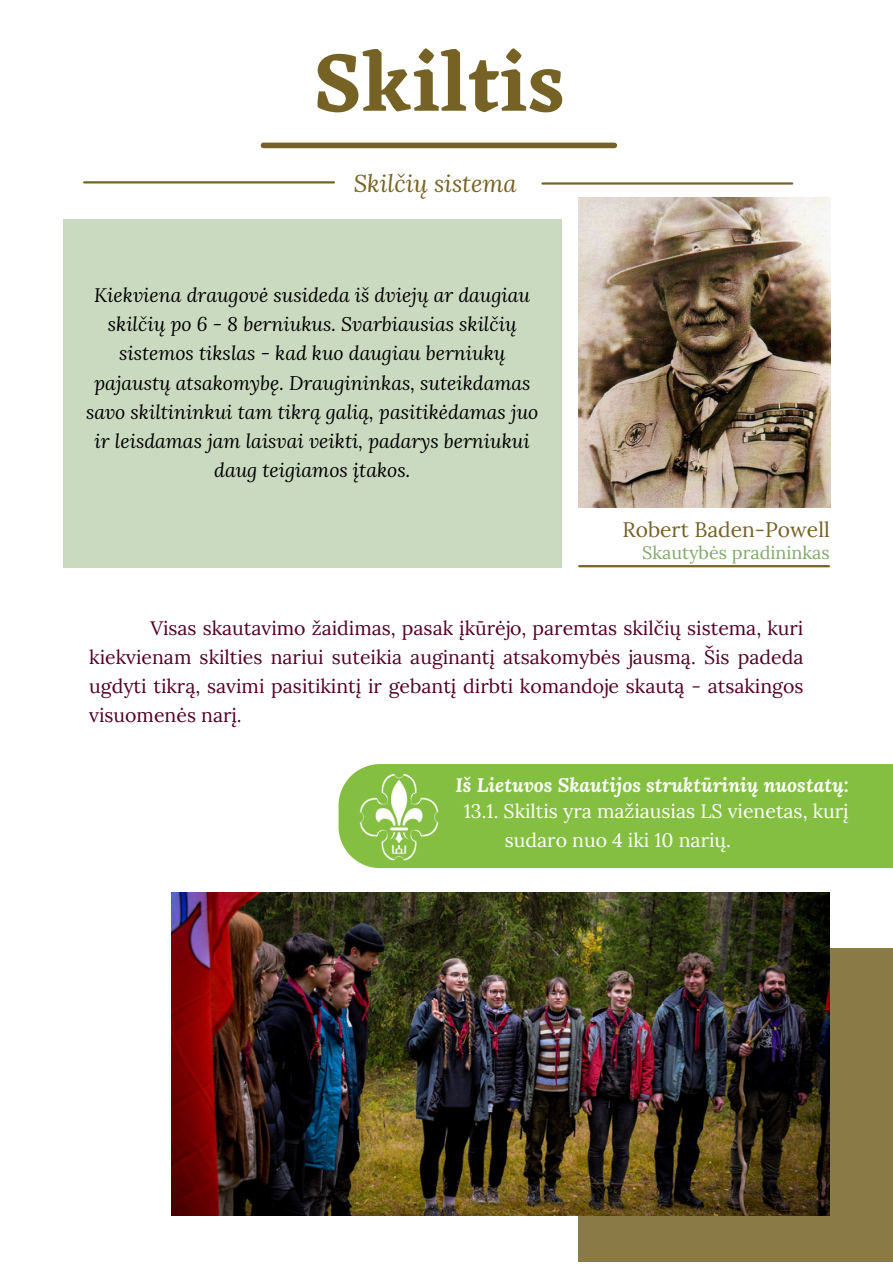
<style>
.page{position:relative;width:893px;height:1264px;background:#fff}
.page>*{position:absolute;margin:0;border:0;box-sizing:border-box;transform-origin:0 0}
.t1{font:600 83.85px "Eczar";color:#766225}
.t2{font:italic 24px "Lora";color:#766225}
.t3{font:21px "Lora";color:#766225}
.t4{font:italic 19.5px/29.2px "Lora";color:#000;text-align:center}
.t5{font:19.5px/29.2px "Lora";color:#540026;text-align:justify}
.t6{font:19.5px "Lora";color:#fff}
.t7{font:italic 700 19.5px "Lora";color:#fff}
.t8{font:18px "Lora";color:#81a969}
</style>
<div class="page">
<div style="left:578px;top:948px;width:314px;height:314px;background:#8a7a46"></div>
<img style="left:172px;top:892px;width:657px;height:322px">
<div style="left:263px;top:143px;width:351px;height:5px;background:#766225"></div>
<hr style="left:579px;top:565px;width:249px;height:2px;background:#766225">
<div style="left:63px;top:219px;width:498px;height:348px;background:#cadac0"></div>
<hr style="left:542px;top:182px;width:250px;height:3px;background:#766225">
<hr style="left:84px;top:181px;width:250px;height:2px;background:#766225">
<img style="left:578px;top:197px;width:252px;height:311px">
<div style="left:338px;top:764px;width:554px;height:104px;background:#84bf41"></div>
<img style="left:351px;top:766px;width:95px;height:100px">
<p class="t1" style="left:313px;top:33px;width:253px">Skiltis</p>
<p class="t2" style="left:354px;top:168px;width:164px">Skilčių sistema</p>
<p class="t4" style="left:86px;top:280px;width:454px">Kiekviena draugovė susideda iš dviejų ar daugiau skilčių po 6 - 8 berniukus. Svarbiausias skilčių sistemos tikslas - kad kuo daugiau berniukų pajaustų atsakomybę . Draugininkas, suteikdamas savo skiltininkui tam tikrą galią, pasitikė damas juo ir leisdamas jam laisvai veikti, padarys berniukui daug teigiamos įtakos.</p>
<p class="t3" style="left:622px;top:516px;width:209px">Robert Baden-Powell</p>
<p class="t8" style="left:642px;top:540px;width:189px">Skautybės pradininkas</p>
<p class="t5" style="left:89px;top:613px;width:715px;text-indent:61px">Visas skautavimo žaidimas, pasak įkūrėjo, paremtas skilčių sistema, kuri kiekvienam skilties nariui suteikia auginantį atsakomybės jausmą. Šis padeda ugdyti tikrą, savimi pasitikintį ir gebantį dirbti komandoje skautą - atsakingos visuomenės narį.</p>
<p class="t7" style="left:455px;top:771px;width:395px">Iš Lietuvos Skautijos struktūrinių nuostatų:</p>
<p class="t6" style="left:464px;top:798px;width:383px">13.1. Skiltis yra mažiausias LS vienetas, kurį</p>
<p class="t6" style="left:505px;top:827px;width:227px">sudaro nuo 4 iki 10 narių.</p>
</div>
